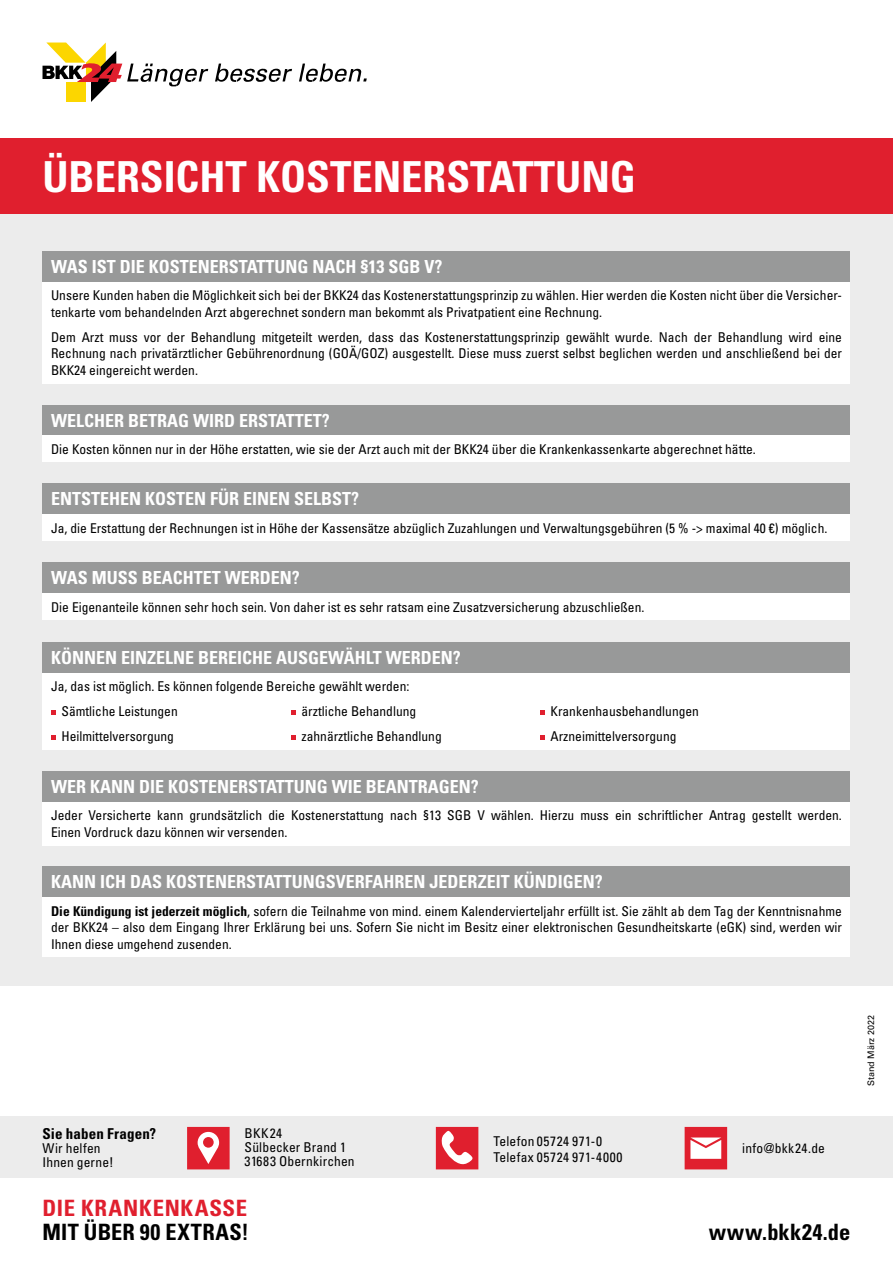
<style>
.page{position:relative;width:893px;height:1263px;background:#fff}
.page>*{position:absolute;margin:0;border:0;box-sizing:border-box;transform-origin:0 0}
.t1{font:700 condensed 42.75px "Univers LT Std";color:#fff}
.t2{font:700 condensed 22.5px "Univers LT Std";letter-spacing:.015em;color:#000}
.t3{font:700 condensed 22.5px "Univers LT Std";letter-spacing:.03em;color:#e01f2e}
.t4{font:700 condensed 18px "Univers LT Std";color:#fff}
.t5{font:700 condensed 15px "Univers LT Std";letter-spacing:.01em;color:#000}
.t6{font:condensed 13.5px/16.5px "Univers LT Std";color:#000}
.t7{font:condensed 13.5px/16.2px "Univers LT Std";letter-spacing:.03em;color:#000}
.t8{font:condensed 13.5px "Univers LT Std";letter-spacing:.025em;color:#000}
.t9{font:9px "Univers LT Std";color:#000}
.s1{font-weight:700}
</style>
<div class="page">
<div style="left:0;top:214px;width:893px;height:771px;background:#ececec"></div>
<div style="left:0;top:139px;width:893px;height:75px;background:#e01f2e"></div>
<div style="left:0;top:1116px;width:893px;height:62px;background:#ececec"></div>
<svg style="left:187px;top:1127px;width:43px;height:42px;background:#e64c58"></svg>
<svg style="left:685px;top:1127px;width:42px;height:42px;background:#ea6973"></svg>
<svg style="left:436px;top:1127px;width:42px;height:42px;background:#e64f5b"></svg>
<div style="left:43px;top:251px;width:807px;height:31px;background:#989999"></div>
<div style="left:43px;top:282px;width:807px;height:101px;background:#fff"></div>
<div style="left:43px;top:562px;width:807px;height:31px;background:#989999"></div>
<div style="left:43px;top:593px;width:807px;height:27px;background:#fff"></div>
<div style="left:43px;top:642px;width:807px;height:31px;background:#989999"></div>
<div style="left:43px;top:673px;width:807px;height:77px;background:#fff"></div>
<svg style="left:51px;top:710px;width:5px;height:5px"></svg>
<svg style="left:291px;top:710px;width:5px;height:5px"></svg>
<svg style="left:540px;top:710px;width:5px;height:5px"></svg>
<svg style="left:51px;top:735px;width:5px;height:5px"></svg>
<svg style="left:291px;top:735px;width:5px;height:5px"></svg>
<svg style="left:540px;top:735px;width:5px;height:5px"></svg>
<div style="left:43px;top:771px;width:807px;height:31px;background:#989999"></div>
<div style="left:43px;top:802px;width:807px;height:43px;background:#fff"></div>
<div style="left:43px;top:866px;width:807px;height:31px;background:#989999"></div>
<div style="left:43px;top:897px;width:807px;height:60px;background:#fff"></div>
<div style="left:43px;top:405px;width:807px;height:30px;background:#989999"></div>
<div style="left:43px;top:435px;width:807px;height:27px;background:#fff"></div>
<div style="left:43px;top:483px;width:807px;height:31px;background:#989999"></div>
<div style="left:43px;top:514px;width:807px;height:27px;background:#fff"></div>
<svg style="left:215px;top:64px;width:77px;height:18px"></svg>
<svg style="left:299px;top:64px;width:68px;height:18px"></svg>
<svg style="left:43px;top:43px;width:165px;height:59px"></svg>
<h1 class="t1" style="left:43px;top:151px;width:595px">ÜBERSICHT KOSTENERSTATTUNG</h1>
<h3 class="t4" style="left:51px;top:256px;width:393px">WAS IST DIE KOSTENERSTATTUNG NACH §13 SGB V?</h3>
<p class="t6" style="left:51px;top:287px;width:792px">Unsere Kunden haben die Möglichkeit sich bei der BKK24 das Kostenerstattungsprinzip zu wählen. Hier werden die Kosten nicht über die Versicher&shy;tenkarte vom behandelnden Arzt abgerechnet sondern man bekommt als Privatpatient eine Rechnung.</p>
<p class="t6" style="left:51px;top:329px;width:792px;text-align:justify">Dem Arzt muss vor der Behandlung mitgeteilt werden, dass das Kostenerstattungsprinzip gewählt wurde. Nach der Behandlung wird eine Rechnung nach privatärztlicher Gebührenordnung (GOÄ/GOZ) ausgestellt. Diese muss zuerst selbst beglichen werden und anschließend bei der BKK24 eingereicht werden.</p>
<h3 class="t4" style="left:51px;top:409px;width:280px">WELCHER BETRAG WIRD ERSTATTET?</h3>
<p class="t6" style="left:51px;top:440px;width:706px">Die Kosten können nur in der Höhe erstatten, wie sie der Arzt auch mit der BKK24 über die Krankenkassenkarte abgerechnet hätte.</p>
<h3 class="t4" style="left:51px;top:488px;width:310px">ENTSTEHEN KOSTEN FÜR EINEN SELBST?</h3>
<p class="t6" style="left:51px;top:519px;width:778px">Ja, die Erstattung der Rechnungen ist in Höhe der Kassensätze abzüglich Zuzahlungen und Verwaltungsgebühren (5 % -&gt; maximal 40 €) möglich.</p>
<h3 class="t4" style="left:51px;top:567px;width:250px">WAS MUSS BEACHTET WERDEN?</h3>
<p class="t6" style="left:51px;top:598px;width:595px">Die Eigenanteile können sehr hoch sein. Von daher ist es sehr ratsam eine Zusatzversicherung abzuschließen.</p>
<h3 class="t4" style="left:51px;top:647px;width:411px">KÖNNEN EINZELNE BEREICHE AUSGEWÄHLT WERDEN?</h3>
<p class="t6" style="left:62px;top:674px;width:349px;line-height:25px;text-indent:-10px">Ja, das ist möglich. Es können folgende Bereiche gewählt werden:<br>Sämtliche Leistungen</p>
<p class="t6" style="left:302px;top:703px;width:116px">ärztliche Behandlung</p>
<p class="t6" style="left:551px;top:703px;width:150px">Krankenhausbehandlungen</p>
<p class="t6" style="left:62px;top:728px;width:114px">Heilmittelversorgung</p>
<p class="t6" style="left:302px;top:728px;width:142px">zahnärztliche Behandlung</p>
<p class="t6" style="left:551px;top:728px;width:127px">Arzneimittelversorgung</p>
<h3 class="t4" style="left:51px;top:775px;width:429px">WER KANN DIE KOSTENERSTATTUNG WIE BEANTRAGEN?</h3>
<p class="t6" style="left:51px;top:807px;width:792px">Jeder Versicherte kann grundsätzlich die Kostenerstattung nach §13 SGB V wählen. Hierzu muss ein schriftlicher Antrag gestellt werden.<br>Einen Vordruck dazu können wir versenden.</p>
<h3 class="t4" style="left:51px;top:871px;width:553px">KANN ICH DAS KOSTENERSTATTUNGSVERFAHREN JEDERZEIT KÜNDIGEN?</h3>
<p class="t6" style="left:51px;top:902px;width:792px;text-align:justify"><span class="s1">Die Kündigung ist jederzeit möglich</span>, sofern die Teilnahme von mind. einem Kalendervierteljahr erfüllt ist. Sie zählt ab dem Tag der Kenntnisnahme der BKK24 – also dem Eingang Ihrer Erklärung bei uns. Sofern Sie nicht im Besitz einer elektronischen Gesundheitskarte (eGK) sind, werden wir Ihnen diese umgehend zusenden.</p>
<p class="t5" style="left:43px;top:1124px;width:115px">Sie haben Fragen?</p>
<p class="t6" style="left:43px;top:1141px;width:72px;line-height:14.2px">Wir helfen<br>Ihnen gerne!</p>
<p class="t6" style="left:245px;top:1125px;width:112px;line-height:14.2px">BKK24<br>Sülbecker Brand 1<br>31683 Obernkirchen</p>
<h2 class="t3" style="left:43px;top:1194px;width:206px">DIE KRANKENKASSE</h2>
<h2 class="t2" style="left:43px;top:1218px;width:208px">MIT ÜBER 90 EXTRAS!</h2>
<p class="t7" style="left:493px;top:1133px;width:131px">Telefon 05724 971-0<br>Telefax 05724 971-4000</p>
<p class="t8" style="left:742px;top:1139px;width:84px">info@bkk24.de</p>
<p class="t9" style="left:865px;top:1086px;width:73px;rotate:-90deg">Stand März 2022</p>
<h2 class="t2" style="left:709px;top:1218px;width:143px">www.bkk24.de</h2>
</div>
